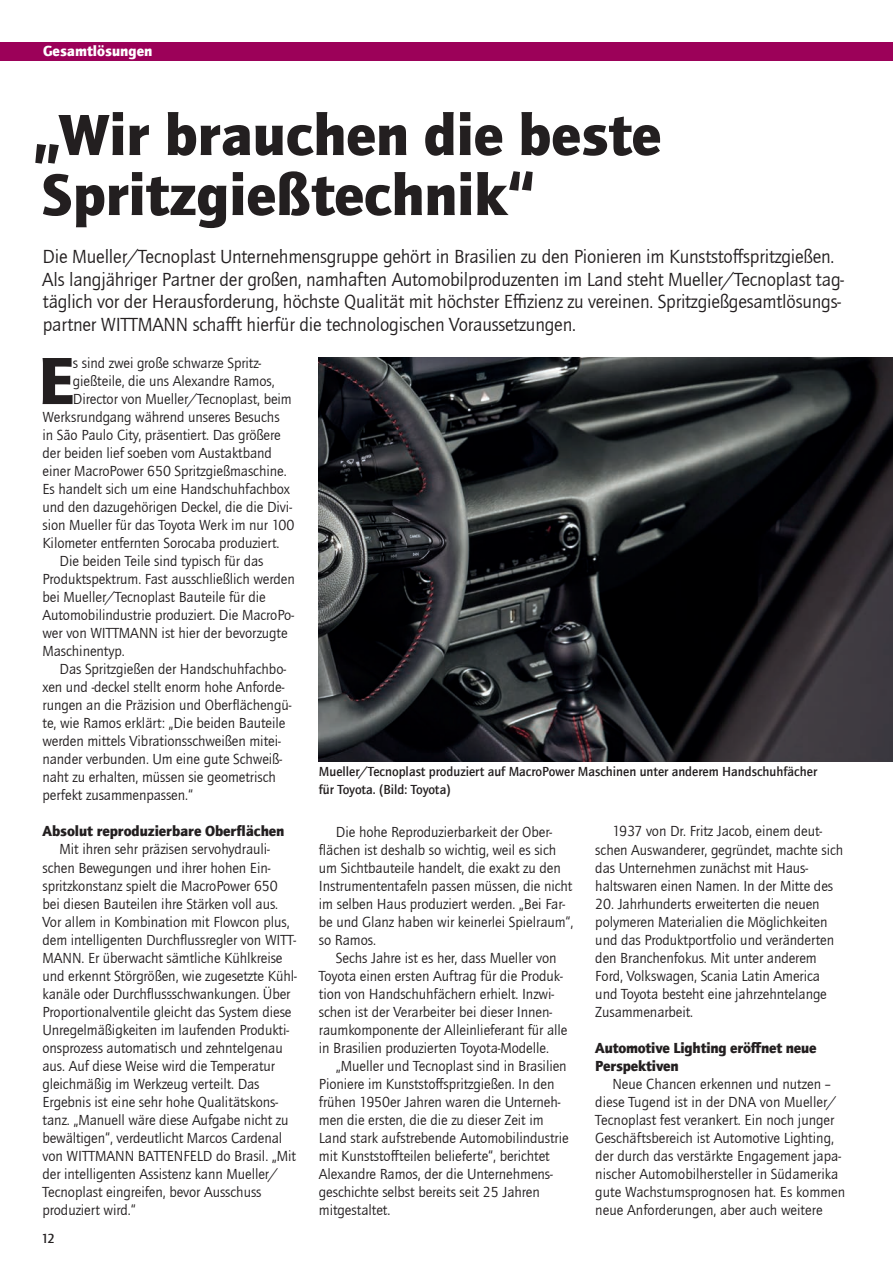
<style>
.page{position:relative;width:893px;height:1263px;background:#fff}
.page>*{position:absolute;margin:0;border:0;box-sizing:border-box;transform-origin:0 0}
.t1{font:900 69px "Quay Sans ITC Com";color:#231f20}
.t2{font:900 60px/60px "Quay Sans ITC Com";color:#231f20}
.t3{font:19.5px/22.5px "Quay Sans ITC Com";letter-spacing:-.01em;color:#231f20}
.t4{font:15px/18px "Quay Sans ITC Com";letter-spacing:-.005em;color:#231f20}
.t5{font:900 15px/18px "Quay Sans ITC Com";letter-spacing:-.01em;color:#231f20}
.t6{font:900 15px "Quay Sans ITC Com";color:#fff}
.t7{font:500 13.5px/18px "Quay Sans ITC Com";color:#231f20}
</style>
<div class="page">
<div style="left:0;top:43px;width:893px;height:18px;background:#9c0159"></div>
<img style="left:319px;top:357px;width:574px;height:404px">
<p class="t6" style="left:43px;top:41px;width:111px">Gesamtlösungen</p>
<h2 class="t2" style="left:33px;top:103px;width:629px">„Wir brauchen die beste<br>Spritzgießtechnik“</h2>
<p class="t3" style="left:42px;top:246px;width:803px">Die Mueller/Tecnoplast Unternehmensgruppe gehört in Brasilien zu den Pionieren im Kunststoffspritzgießen.<br>Als langjähriger Partner der großen, namhaften Automobilproduzenten im Land steht Mueller/Tecnoplast tag&shy;täglich vor der Herausforderung, höchste Qualität mit höchster Effizienz zu vereinen. Spritzgießgesamtlösungs&shy;partner WITTMANN schafft hierfür die technologischen Voraussetzungen.</p>
<h1 class="t1" style="left:38px;top:336px;width:37px">E</h1>
<p class="t4" style="left:73px;top:354px;width:190px">s sind zwei große schwarze Spritz-</p>
<p class="t4" style="left:73px;top:372px;width:203px">gießteile, die uns Alexandre Ramos,</p>
<p class="t4" style="left:73px;top:390px;width:220px">Director von Mueller/Tecnoplast, beim</p>
<p class="t4" style="left:43px;top:408px;width:239px">Werksrundgang während unseres Besuchs</p>
<p class="t4" style="left:43px;top:426px;width:240px">in São Paulo City, präsentiert. Das größere</p>
<p class="t4" style="left:43px;top:444px;width:231px">der beiden lief soeben vom Austaktband</p>
<p class="t4" style="left:43px;top:462px;width:246px">einer MacroPower 650 Spritzgießmaschine.</p>
<p class="t4" style="left:43px;top:480px;width:249px">Es handelt sich um eine Handschuhfachbox</p>
<p class="t4" style="left:43px;top:498px;width:251px">und den dazugehörigen Deckel, die die Divi-</p>
<p class="t4" style="left:43px;top:516px;width:254px">sion Mueller für das Toyota Werk im nur 100</p>
<p class="t4" style="left:43px;top:534px;width:238px">Kilometer entfernten Sorocaba produziert.</p>
<p class="t4" style="left:60px;top:552px;width:205px">Die beiden Teile sind typisch für das</p>
<p class="t4" style="left:43px;top:570px;width:254px">Produktspektrum. Fast ausschließlich werden</p>
<p class="t4" style="left:43px;top:588px;width:225px">bei Mueller/Tecnoplast Bauteile für die</p>
<p class="t4" style="left:43px;top:606px;width:253px">Automobilindustrie produziert. Die MacroPo-</p>
<p class="t4" style="left:43px;top:624px;width:247px">wer von WITTMANN ist hier der bevorzugte</p>
<p class="t4" style="left:43px;top:642px;width:84px">Maschinentyp.</p>
<p class="t4" style="left:60px;top:660px;width:228px">Das Spritzgießen der Handschuhfachbo-</p>
<p class="t4" style="left:43px;top:678px;width:243px">xen und -deckel stellt enorm hohe Anforde-</p>
<p class="t4" style="left:43px;top:696px;width:250px">rungen an die Präzision und Oberflächengü-</p>
<p class="t4" style="left:43px;top:714px;width:245px">te, wie Ramos erklärt: „Die beiden Bauteile</p>
<p class="t4" style="left:43px;top:732px;width:240px">werden mittels Vibrationsschweißen mitei-</p>
<p class="t4" style="left:43px;top:750px;width:241px">nander verbunden. Um eine gute Schweiß-</p>
<p class="t4" style="left:43px;top:768px;width:235px">naht zu erhalten, müssen sie geometrisch</p>
<p class="t4" style="left:43px;top:786px;width:152px">perfekt zusammenpassen.“</p>
<p class="t5" style="left:43px;top:822px;width:243px">Absolut reproduzierbare Oberflächen</p>
<p class="t4" style="left:43px;top:840px;width:256px;text-indent:17px">Mit ihren sehr präzisen servohydrauli&shy;schen Bewegungen und ihrer hohen Ein&shy;spritzkonstanz spielt die MacroPower 650 bei diesen Bauteilen ihre Stärken voll aus.<br>Vor allem in Kombination mit Flowcon plus, dem intelligenten Durchflussregler von WITT-MANN. Er überwacht sämtliche Kühlkreise und erkennt Störgrößen, wie zugesetzte Kühl&shy;kanäle oder Durchflussschwankungen. Über Proportionalventile gleicht das System diese Unregelmäßigkeiten im laufenden Produkti&shy;onsprozess automatisch und zehntelgenau aus. Auf diese Weise wird die Temperatur gleichmäßig im Werkzeug verteilt. Das Ergebnis ist eine sehr hohe Qualitätskons&shy;tanz. „Manuell wäre diese Aufgabe nicht zu bewältigen“, verdeutlicht Marcos Cardenal von WITTMANN BATTENFELD do Brasil. „Mit der intelligenten Assistenz kann Mueller/ Tecnoplast eingreifen, bevor Ausschuss produziert wird.“</p>
<p class="t7" style="left:41px;top:1229px;width:15px">12</p>
<p class="t7" style="left:319px;top:762px;width:500px">Mueller/Tecnoplast produziert auf MacroPower Maschinen unter anderem Handschuhfächer für Toyota. (Bild: Toyota)</p>
<p class="t4" style="left:319px;top:822px;width:256px;text-indent:17px">Die hohe Reproduzierbarkeit der Ober&shy;flächen ist deshalb so wichtig, weil es sich um Sichtbauteile handelt, die exakt zu den Instrumententafeln passen müssen, die nicht im selben Haus produziert werden. „Bei Far&shy;be und Glanz haben wir keinerlei Spielraum“, so Ramos.</p>
<p class="t4" style="left:319px;top:949px;width:250px;text-indent:17px">Sechs Jahre ist es her, dass Mueller von Toyota einen ersten Auftrag für die Produk&shy;tion von Handschuhfächern erhielt. Inzwi&shy;schen ist der Verarbeiter bei dieser Innen&shy;raumkomponente der Alleinlieferant für alle in Brasilien produzierten Toyota-Modelle.</p>
<p class="t4" style="left:319px;top:1057px;width:251px;text-indent:17px">„Mueller und Tecnoplast sind in Brasilien Pioniere im Kunststoffspritzgießen. In den frühen 1950er Jahren waren die Unterneh&shy;men die ersten, die die zu dieser Zeit im Land stark aufstrebende Automobilindustrie mit Kunststoffteilen belieferte“, berichtet Alexandre Ramos, der die Unternehmens&shy;geschichte selbst bereits seit 25 Jahren mitgestaltet.</p>
<p class="t4" style="left:595px;top:822px;width:249px;text-indent:17px">1937 von Dr. Fritz Jacob, einem deut&shy;schen Auswanderer, gegründet, machte sich das Unternehmen zunächst mit Haus&shy;haltswaren einen Namen. In der Mitte des</p>
<p class="t4" style="left:595px;top:894px;width:240px">20. Jahrhunderts erweiterten die neuen polymeren Materialien die Möglichkeiten und das Produktportfolio und veränderten den Branchenfokus. Mit unter anderem Ford, Volkswagen, Scania Latin America und Toyota besteht eine jahrzehntelange Zusammenarbeit.</p>
<p class="t5" style="left:595px;top:1038px;width:223px">Automotive Lighting eröffnet neue<br>Perspektiven</p>
<p class="t4" style="left:595px;top:1075px;width:251px;text-indent:17px">Neue Chancen erkennen und nutzen – diese Tugend ist in der DNA von Mueller/ Tecnoplast fest verankert. Ein noch junger Geschäftsbereich ist Automotive Lighting, der durch das verstärkte Engagement japa&shy;nischer Automobilhersteller in Südamerika gute Wachstumsprognosen hat. Es kommen neue Anforderungen, aber auch weitere</p>
</div>
